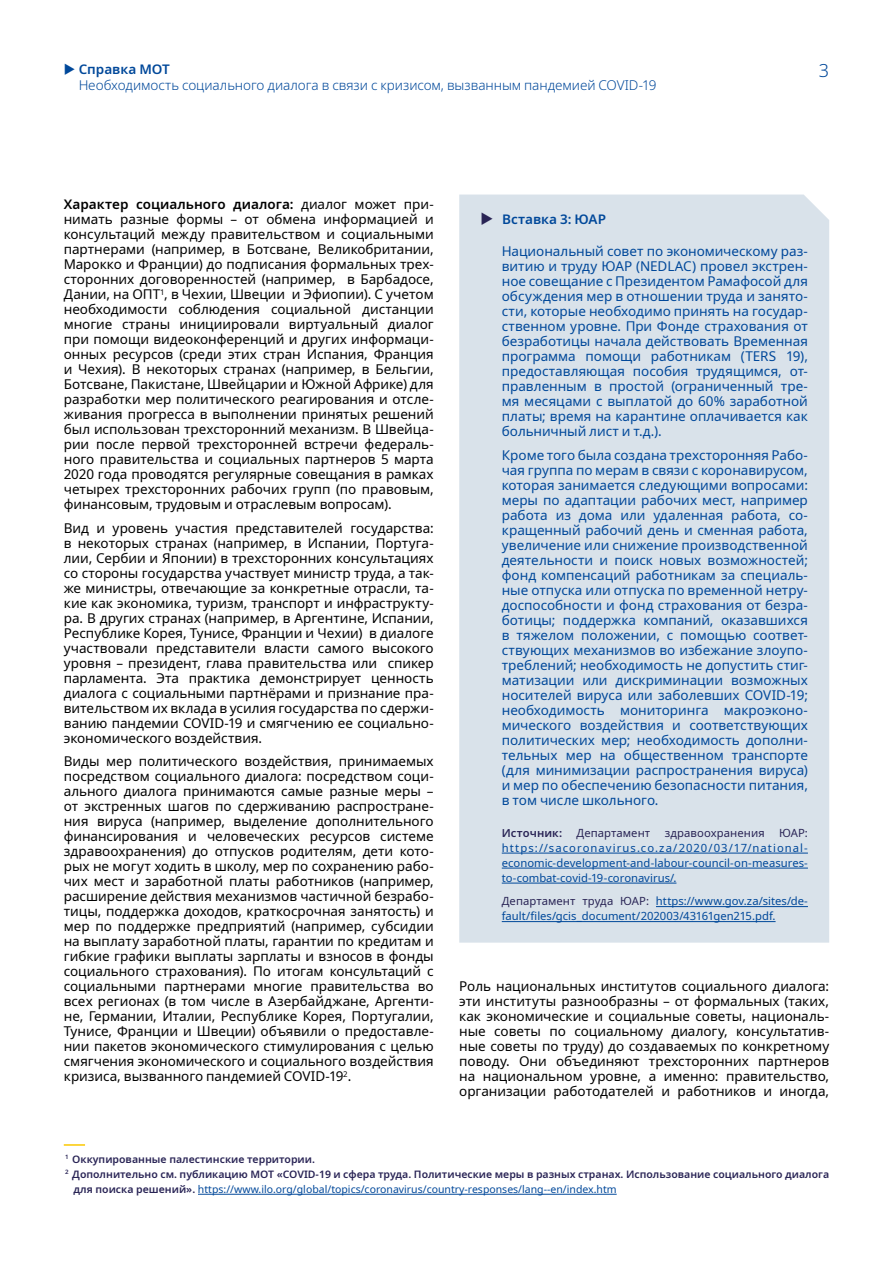
<style>
.page{position:relative;width:893px;height:1263px;background:#fff}
.page>*{position:absolute;margin:0;border:0;box-sizing:border-box;transform-origin:0 0}
.t1{font:300 18px "Noto Sans";color:#00489a}
.t2{font:13.5px/15px "Noto Sans";letter-spacing:-.005em;color:#000;text-align:justify}
.t3{font:13.5px/15px "Noto Sans";letter-spacing:-.005em;color:#00489a;text-align:justify}
.t4{font:300 13.5px "Noto Sans";letter-spacing:-.005em;color:#00489a}
.t5{font:600 13.5px "Noto Sans";color:#00489a}
.t6{font:11.25px/15px "Noto Sans";color:#00489a;text-align:justify}
.t7{font:11.25px "Noto Sans";letter-spacing:.005em;color:#292455}
.t8{font:600 11.25px "Noto Sans";letter-spacing:.005em;color:#292455}
.t9{font:600 10.5px "Noto Sans";color:#292455}
.t10{font:10.5px "Noto Sans";color:#00489a}
.s1{font-weight:600}
.s2{color:#292455}
.s3{font-weight:600;color:#292455}
</style>
<div class="page">
<div style="left:459px;top:195px;width:370px;height:748px;background:#d9e2ea"></div>
<hr style="left:502px;top:853px;width:306px;height:1px;background:#00489a">
<hr style="left:502px;top:868px;width:306px;height:1px;background:#00489a">
<hr style="left:502px;top:883px;width:174px;height:1px;background:#00489a">
<hr style="left:656px;top:906px;width:152px;height:1px;background:#00489a">
<hr style="left:502px;top:921px;width:274px;height:1px;background:#00489a">
<hr style="left:64px;top:1144px;width:21px;height:2px;background:#fbc800">
<hr style="left:198px;top:1194px;width:419px;height:1px;background:#00489a">
<svg style="left:482px;top:212px;width:11px;height:13px"></svg>
<p class="t5" style="left:79px;top:60px;width:93px">Справка МОТ</p>
<h1 class="t1" style="left:819px;top:57px;width:12px">3</h1>
<p class="t4" style="left:79px;top:76px;width:579px">Необходимость социального диалога в связи с кризисом, вызванным пандемией COVID-19</p>
<p class="t2" style="left:64px;top:197px;width:371px"><span class="s1">Характер социального диалога:</span> диалог может при&shy;нимать разные формы – от обмена информацией и консультаций между правительством и социальными партнерами (например, в Ботсване, Великобритании, Марокко и Франции) до подписания формальных трех&shy;сторонних договоренностей (например, в Барбадосе, Дании, на ОПТ<sup>1</sup>, в Чехии, Швеции и Эфиопии). С учетом необходимости соблюдения социальной дистанции многие страны инициировали виртуальный диалог при помощи видеоконференций и других информаци&shy;онных ресурсов (среди этих стран Испания, Франция и Чехия). В некоторых странах (например, в Бельгии, Ботсване, Пакистане, Швейцарии и Южной Африке) для разработки мер политического реагирования и отсле&shy;живания прогресса в выполнении принятых решений был использован трехсторонний механизм. В Швейца&shy;рии после первой трехсторонней встречи федераль&shy;ного правительства и социальных партнеров 5 марта 2020 года проводятся регулярные совещания в рамках четырех трехсторонних рабочих групп (по правовым, финансовым, трудовым и отраслевым вопросам).</p>
<p class="t2" style="left:64px;top:520px;width:371px">Вид и уровень участия представителей государства: в некоторых странах (например, в Испании, Португа&shy;лии, Сербии и Японии) в трехсторонних консультациях со стороны государства участвует министр труда, а так&shy;же министры, отвечающие за конкретные отрасли, та&shy;кие как экономика, туризм, транспорт и инфраструкту&shy;ра. В других странах (например, в Аргентине, Испании, Республике Корея, Тунисе, Франции и Чехии) в диалоге участвовали представители власти самого высокого уровня – президент, глава правительства или спикер парламента. Эта практика демонстрирует ценность диалога с социальными партнёрами и признание пра&shy;вительством их вклада в усилия государства по сдержи&shy;ванию пандемии COVID-19 и смягчению ее социально&shy;экономического воздействия.</p>
<p class="t2" style="left:64px;top:754px;width:371px">Виды мер политического воздействия, принимаемых посредством социального диалога: посредством соци&shy;ального диалога принимаются самые разные меры – от экстренных шагов по сдерживанию распростране&shy;ния вируса (например, выделение дополнительного финансирования и человеческих ресурсов системе здравоохранения) до отпусков родителям, дети кото&shy;рых не могут ходить в школу, мер по сохранению рабо&shy;чих мест и заработной платы работников (например, расширение действия механизмов частичной безрабо&shy;тицы, поддержка доходов, краткосрочная занятость) и мер по поддержке предприятий (например, субсидии на выплату заработной платы, гарантии по кредитам и гибкие графики выплаты зарплаты и взносов в фонды социального страхования). По итогам консультаций с социальными партнерами многие правительства во всех регионах (в том числе в Азербайджане, Аргенти&shy;не, Германии, Италии, Республике Корея, Португалии, Тунисе, Франции и Швеции) объявили о предоставле&shy;нии пакетов экономического стимулирования с целью смягчения экономического и социального воздействия кризиса, вызванного пандемией COVID-19<sup>2</sup>.</p>
<p class="t5" style="left:502px;top:210px;width:106px">Вставка 3: ЮАР</p>
<p class="t3" style="left:502px;top:244px;width:308px">Национальный совет по экономическому раз&shy;витию и труду ЮАР (NEDLAC) провел экстрен&shy;ное совещание с Президентом Рамафосой для обсуждения мер в отношении труда и занято&shy;сти, которые необходимо принять на государ&shy;ственном уровне. При Фонде страхования от безработицы начала действовать Временная программа помощи работникам (TERS 19), предоставляющая пособия трудящимся, от&shy;правленным в простой (ограниченный тре&shy;мя месяцами с выплатой до 60% заработной платы; время на карантине оплачивается как больничный лист и т.д.).</p>
<p class="t3" style="left:502px;top:447px;width:308px">Кроме того была создана трехсторонняя Рабо&shy;чая группа по мерам в связи с коронавирусом, которая занимается следующими вопросами: меры по адаптации рабочих мест, например работа из дома или удаленная работа, со&shy;кращенный рабочий день и сменная работа, увеличение или снижение производственной деятельности и поиск новых возможностей; фонд компенсаций работникам за специаль&shy;ные отпуска или отпуска по временной нетру&shy;доспособности и фонд страхования от безра&shy;ботицы; поддержка компаний, оказавшихся в тяжелом положении, с помощью соответ&shy;ствующих механизмов во избежание злоупо&shy;треблений; необходимость не допустить стиг&shy;матизации или дискриминации возможных носителей вируса или заболевших COVID-19; необходимость мониторинга макроэконо&shy;мического воздействия и соответствующих политических мер; необходимость дополни&shy;тельных мер на общественном транспорте (для минимизации распространения вируса) и мер по обеспечению безопасности питания, в том числе школьного.</p>
<p class="t8" style="left:502px;top:824px;width:62px">Источник:</p>
<p class="t7" style="left:577px;top:824px;width:75px">Департамент</p>
<p class="t7" style="left:665px;top:824px;width:101px">здравоохранения</p>
<p class="t7" style="left:779px;top:824px;width:30px">ЮАР:</p>
<p class="t6" style="left:502px;top:840px;width:308px">https://sacoronavirus.co.za/2020/03/17/national&shy;economic-development-and-labour-council-on-measures&shy;to-combat-covid-19-coronavirus/.</p>
<p class="t6" style="left:502px;top:894px;width:308px"><span class="s2">Департамент труда ЮАР:</span> https://www.gov.za/sites/de&shy;fault/files/gcis_document/202003/43161gen215.pdf.</p>
<p class="t2" style="left:459px;top:978px;width:371px">Роль национальных институтов социального диалога: эти институты разнообразны – от формальных (таких, как экономические и социальные советы, националь&shy;ные советы по социальному диалогу, консультатив&shy;ные советы по труду) до создаваемых по конкретному поводу. Они объединяют трехсторонних партнеров на национальном уровне, а именно: правительство, организации работодателей и работников и иногда,</p>
<p class="t9" style="left:65px;top:1151px;width:251px"><sup>1</sup> Оккупированные палестинские территории.</p>
<p class="t9" style="left:65px;top:1166px;width:766px"><sup>2</sup> Дополнительно см. публикацию МОТ «COVID-19 и сфера труда. Политические меры в разных странах. Использование социального диалога</p>
<p class="t10" style="left:74px;top:1181px;width:545px"><span class="s3">для поиска решений».</span> https://www.ilo.org/global/topics/coronavirus/country-responses/lang--en/index.htm</p>
</div>
